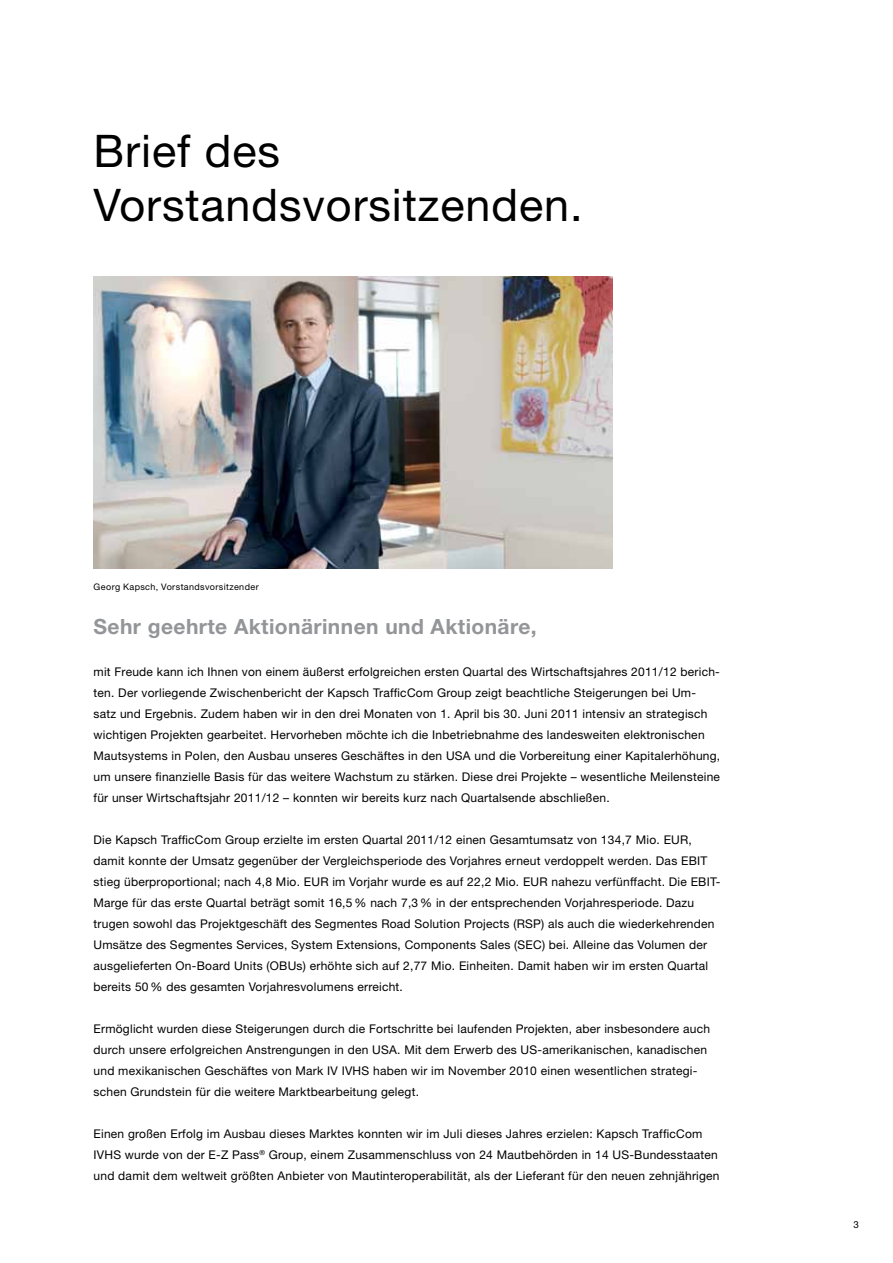
<style>
.page{position:relative;width:893px;height:1263px;background:#fff}
.page>*{position:absolute;margin:0;border:0;box-sizing:border-box;transform-origin:0 0}
.t1{font:45px/54px "Helvetica Neue";letter-spacing:.02em;color:#000}
.t2{font:700 21px "Helvetica Neue";letter-spacing:.02em;color:#939598}
.t3{font:12px/21px "Helvetica Neue";letter-spacing:.02em;color:#000}
.t4{font:9.75px "Helvetica Neue";color:#000}
.t5{font:9px "Helvetica Neue";letter-spacing:.045em;color:#000}
</style>
<div class="page">
<img style="left:94px;top:277px;width:518px;height:292px">
<h1 class="t1" style="left:94px;top:124px;width:490px">Brief des<br>Vorstandsvorsitzenden.</h1>
<p class="t5" style="left:94px;top:582px;width:167px">Georg Kapsch, Vorstandsvorsitzender</p>
<h2 class="t2" style="left:94px;top:613px;width:445px">Sehr geehrte Aktionärinnen und Aktionäre,</h2>
<p class="t3" style="left:94px;top:661px;width:628px">mit Freude kann ich Ihnen von einem äußerst erfolgreichen ersten Quartal des Wirtschaftsjahres 2011/12 berich&shy;ten. Der vorliegende Zwischenbericht der Kapsch TrafficCom Group zeigt beachtliche Steigerungen bei Um&shy;satz und Ergebnis. Zudem haben wir in den drei Monaten von 1. April bis 30. Juni 2011 intensiv an strategisch wichtigen Projekten gearbeitet. Hervorheben möchte ich die Inbetriebnahme des landesweiten elektronischen Mautsystems in Polen, den Ausbau unseres Geschäftes in den USA und die Vorbereitung einer Kapitalerhöhung, um unsere finanzielle Basis für das weitere Wachstum zu stärken. Diese drei Projekte – wesentliche Meilensteine für unser Wirtschaftsjahr 2011/12 – konnten wir bereits kurz nach Quartalsende abschließen.</p>
<p class="t3" style="left:94px;top:829px;width:628px">Die Kapsch TrafficCom Group erzielte im ersten Quartal 2011/12 einen Gesamtumsatz von 134,7 Mio. EUR, damit konnte der Umsatz gegenüber der Vergleichsperiode des Vorjahres erneut verdoppelt werden. Das EBIT stieg überproportional; nach 4,8 Mio. EUR im Vorjahr wurde es auf 22,2 Mio. EUR nahezu verfünffacht. Die EBIT-Marge für das erste Quartal beträgt somit 16,5% nach 7,3% in der entsprechenden Vorjahresperiode. Dazu trugen sowohl das Projektgeschäft des Segmentes Road Solution Projects (RSP) als auch die wiederkehrenden Umsätze des Segmentes Services, System Extensions, Components Sales (SEC) bei. Alleine das Volumen der ausgelieferten On-Board Units (OBUs) erhöhte sich auf 2,77 Mio. Einheiten. Damit haben wir im ersten Quartal bereits 50% des gesamten Vorjahresvolumens erreicht.</p>
<p class="t3" style="left:94px;top:1018px;width:618px">Ermöglicht wurden diese Steigerungen durch die Fortschritte bei laufenden Projekten, aber insbesondere auch durch unsere erfolgreichen Anstrengungen in den USA. Mit dem Erwerb des US-amerikanischen, kanadischen und mexikanischen Geschäftes von Mark IV IVHS haben wir im November 2010 einen wesentlichen strategi&shy;schen Grundstein für die weitere Marktbearbeitung gelegt.</p>
<p class="t3" style="left:94px;top:1123px;width:628px">Einen großen Erfolg im Ausbau dieses Marktes konnten wir im Juli dieses Jahres erzielen: Kapsch TrafficCom<br>IVHS wurde von der E-Z Pass<sup>®</sup> Group, einem Zusammenschluss von 24 Mautbehörden in 14 US-Bundesstaaten und damit dem weltweit größten Anbieter von Mautinteroperabilität, als der Lieferant für den neuen zehnjährigen</p>
<p class="t4" style="left:853px;top:1218px;width:7px">3</p>
</div>
